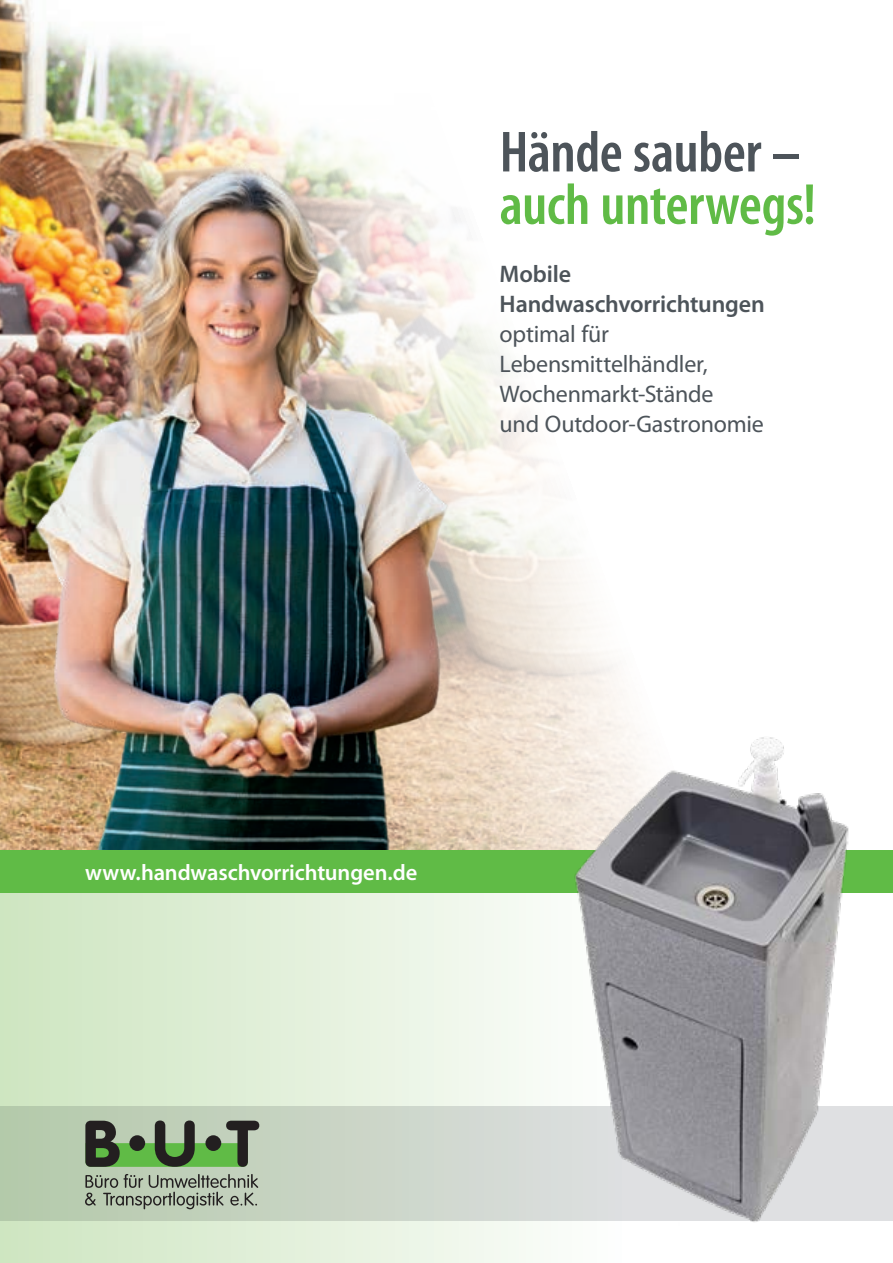
<style>
.page{position:relative;width:893px;height:1263px;background:#fff}
.page>*{position:absolute;margin:0;border:0;box-sizing:border-box;transform-origin:0 0}
.t1{font:600 condensed 58.5px "Myriad Pro";letter-spacing:-.01em;color:#60bb46}
.t2{font:600 condensed 58.5px "Myriad Pro";letter-spacing:-.01em;color:#4d545a}
.t3{font:24px/30px "Myriad Pro";letter-spacing:-.01em;color:#4d545a}
.t4{font:600 24px/30px "Myriad Pro";letter-spacing:-.005em;color:#4d545a}
.t5{font:600 22.5px "Myriad Pro";letter-spacing:-.01em;color:#fff}
</style>
<div class="page">
<img style="left:0;top:0;width:630px;height:850px">
<div style="left:0;top:893px;width:893px;height:370px;background:linear-gradient(to right,#d1e7c4,#fff)"></div>
<svg style="left:0;top:1106px;width:893px;height:114px;background:#c9d4c6"></svg>
<img style="left:23px;top:144px;width:460px;height:706px">
<div style="left:0;top:850px;width:893px;height:43px;background:#60bb46"></div>
<img style="left:561px;top:726px;width:298px;height:503px">
<svg style="left:85px;top:1174px;width:173px;height:35px;background:#9ca795"></svg>
<svg style="left:85px;top:1120px;width:174px;height:47px;background:#66825c"></svg>
<h1 class="t2" style="left:500px;top:116px;width:303px">Hände sauber –</h1>
<h1 class="t1" style="left:500px;top:168px;width:318px">auch unterwegs!</h1>
<p class="t4" style="left:500px;top:258px;width:267px">Mobile<br>Handwaschvorrichtungen</p>
<p class="t3" style="left:500px;top:318px;width:266px">optimal für<br>Lebensmittelhändler,<br>Wochenmarkt-Stände<br>und Outdoor-Gastronomie</p>
<p class="t5" style="left:85px;top:858px;width:334px">www.handwaschvorrichtungen.de</p>
</div>
